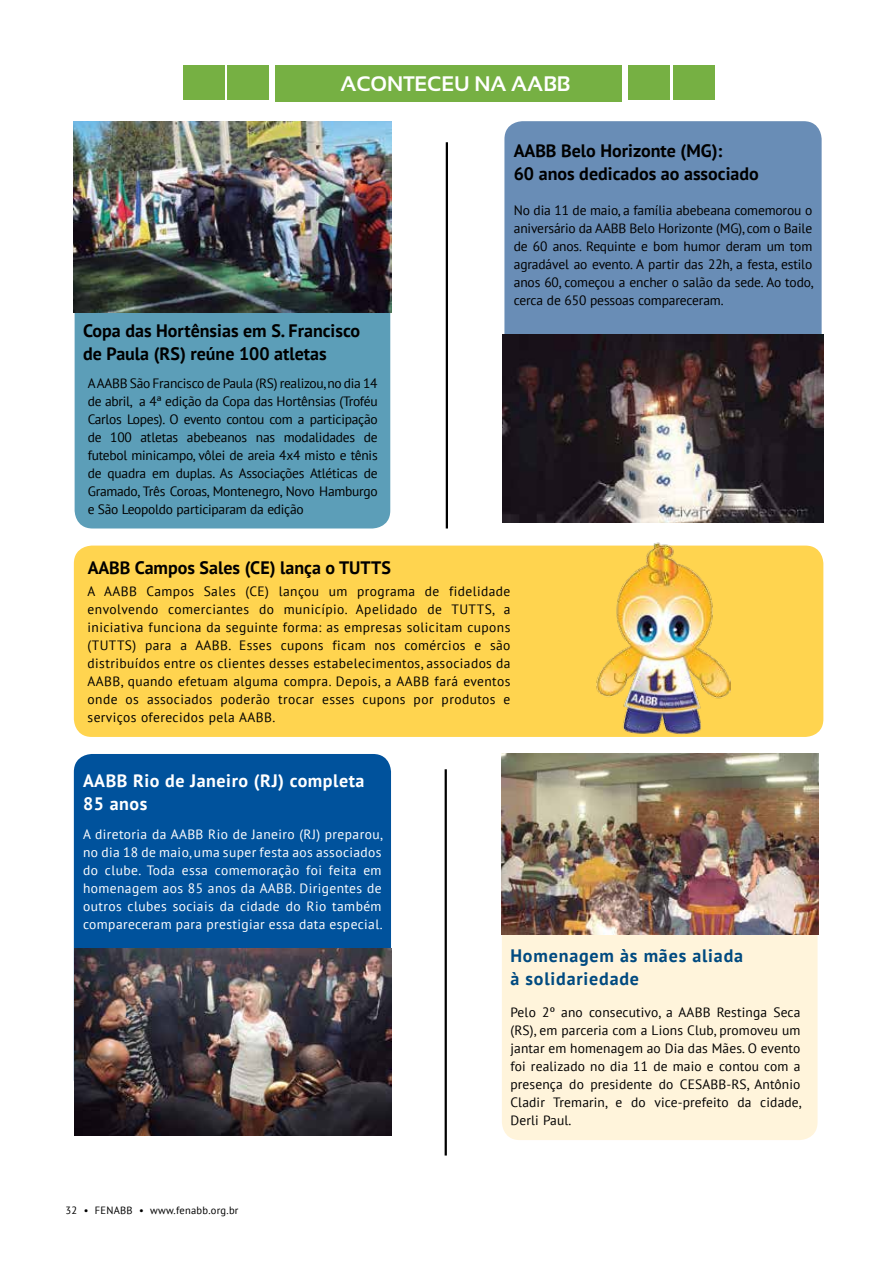
<style>
.page{position:relative;width:893px;height:1263px;background:#fff}
.page>*{position:absolute;margin:0;border:0;box-sizing:border-box;transform-origin:0 0}
.t1{font:700 21px "Sansation";color:#fff}
.t2{font:700 18px/22.5px "PT Sans";color:#000}
.t3{font:700 18px/22.5px "PT Sans";letter-spacing:.045em;color:#004a80}
.t4{font:700 18px/22.5px "PT Sans";letter-spacing:.03em;color:#fff}
.t5{font:13.5px/18px "PT Sans";letter-spacing:-.01em;color:#000;text-align:justify}
.t6{font:13.5px/18px "PT Sans";letter-spacing:.03em;color:#fff;text-align:justify}
.t7{font:10.5px "PT Sans";letter-spacing:.025em;color:#000}
</style>
<div class="page">
<hr style="left:446px;top:142px;width:2px;height:386px;background:#000">
<hr style="left:445px;top:769px;width:2px;height:386px;background:#000">
<div style="left:75px;top:259px;width:315px;height:269px;background:#5c9eb8;border-radius:18px"></div>
<div style="left:502px;top:885px;width:315px;height:255px;background:#fff4db;border-radius:18px"></div>
<div style="left:504px;top:121px;width:318px;height:242px;background:#698db6;border-radius:18px"></div>
<div style="left:74px;top:754px;width:317px;height:344px;background:#00529c;border-radius:18px"></div>
<div style="left:74px;top:546px;width:749px;height:191px;background:#ffd44f;border-radius:18px"></div>
<div style="left:276px;top:65px;width:346px;height:36px;background:#76b043"></div>
<div style="left:228px;top:65px;width:41px;height:35px;background:#76b043"></div>
<div style="left:673px;top:65px;width:41px;height:35px;background:#76b043"></div>
<div style="left:183px;top:65px;width:41px;height:35px;background:#76b043"></div>
<div style="left:628px;top:65px;width:41px;height:35px;background:#76b043"></div>
<img style="left:74px;top:121px;width:317px;height:192px">
<img style="left:501px;top:754px;width:317px;height:180px">
<img style="left:589px;top:542px;width:142px;height:192px">
<img style="left:503px;top:335px;width:320px;height:187px">
<img style="left:75px;top:949px;width:316px;height:186px">
<h1 class="t1" style="left:340px;top:72px;width:187px">ACONTECEU NA AABB</h1>
<h2 class="t2" style="left:514px;top:139px;width:247px">AABB Belo Horizonte (MG):<br>60 anos dedicados ao associado</h2>
<h2 class="t2" style="left:83px;top:319px;width:279px">Copa das Hortênsias em S. Francisco de Paula (RS) reúne 100 atletas</h2>
<p class="t5" style="left:88px;top:373px;width:292px">A AABB São Francisco de Paula (RS) realizou, no dia 14 de abril, a 4ª edição da Copa das Hortênsias (Troféu Carlos Lopes). O evento contou com a participação de 100 atletas abebeanos nas modalidades de futebol minicampo, vôlei de areia 4x4 misto e tênis de quadra em duplas. As Associações Atléticas de Gramado, Três Coroas, Montenegro, Novo Hamburgo e São Leopoldo participaram da edição</p>
<h2 class="t2" style="left:88px;top:556px;width:305px">AABB Campos Sales (CE) lança o TUTTS</h2>
<p class="t5" style="left:514px;top:201px;width:301px">No dia 11 de maio, a família abebeana comemorou o aniversário da AABB Belo Horizonte (MG), com o Baile de 60 anos. Requinte e bom humor deram um tom agradável ao evento. A partir das 22h, a festa, estilo anos 60, começou a encher o salão da sede. Ao todo, cerca de 650 pessoas compareceram.</p>
<p class="t5" style="left:88px;top:582px;width:424px">A AABB Campos Sales (CE) lançou um programa de fidelidade envolvendo comerciantes do município. Apelidado de TUTTS, a iniciativa funciona da seguinte forma: as empresas solicitam cupons (TUTTS) para a AABB. Esses cupons ficam nos comércios e são distribuídos entre os clientes desses estabelecimentos, associados da AABB, quando efetuam alguma compra. Depois, a AABB fará eventos onde os associados poderão trocar esses cupons por produtos e serviços oferecidos pela AABB.</p>
<h2 class="t4" style="left:83px;top:769px;width:283px">AABB Rio de Janeiro (RJ) completa<br>85 anos</h2>
<p class="t6" style="left:83px;top:825px;width:301px">A diretoria da AABB Rio de Janeiro (RJ) preparou, no dia 18 de maio, uma super festa aos associados do clube. Toda essa comemoração foi feita em homenagem aos 85 anos da AABB. Dirigentes de outros clubes sociais da cidade do Rio também compareceram para prestigiar essa data especial.</p>
<p class="t7" style="left:66px;top:1203px;width:174px">32 • FENABB • www.fenabb.org.br</p>
<h2 class="t3" style="left:510px;top:944px;width:234px">Homenagem às mães aliada à solidariedade</h2>
<p class="t5" style="left:510px;top:1003px;width:293px">Pelo 2º ano consecutivo, a AABB Restinga Seca (RS), em parceria com a Lions Club, promoveu um jantar em homenagem ao Dia das Mães. O evento foi realizado no dia 11 de maio e contou com a presença do presidente do CESABB-RS, Antônio Cladir Tremarin, e do vice-prefeito da cidade, Derli Paul.</p>
</div>
